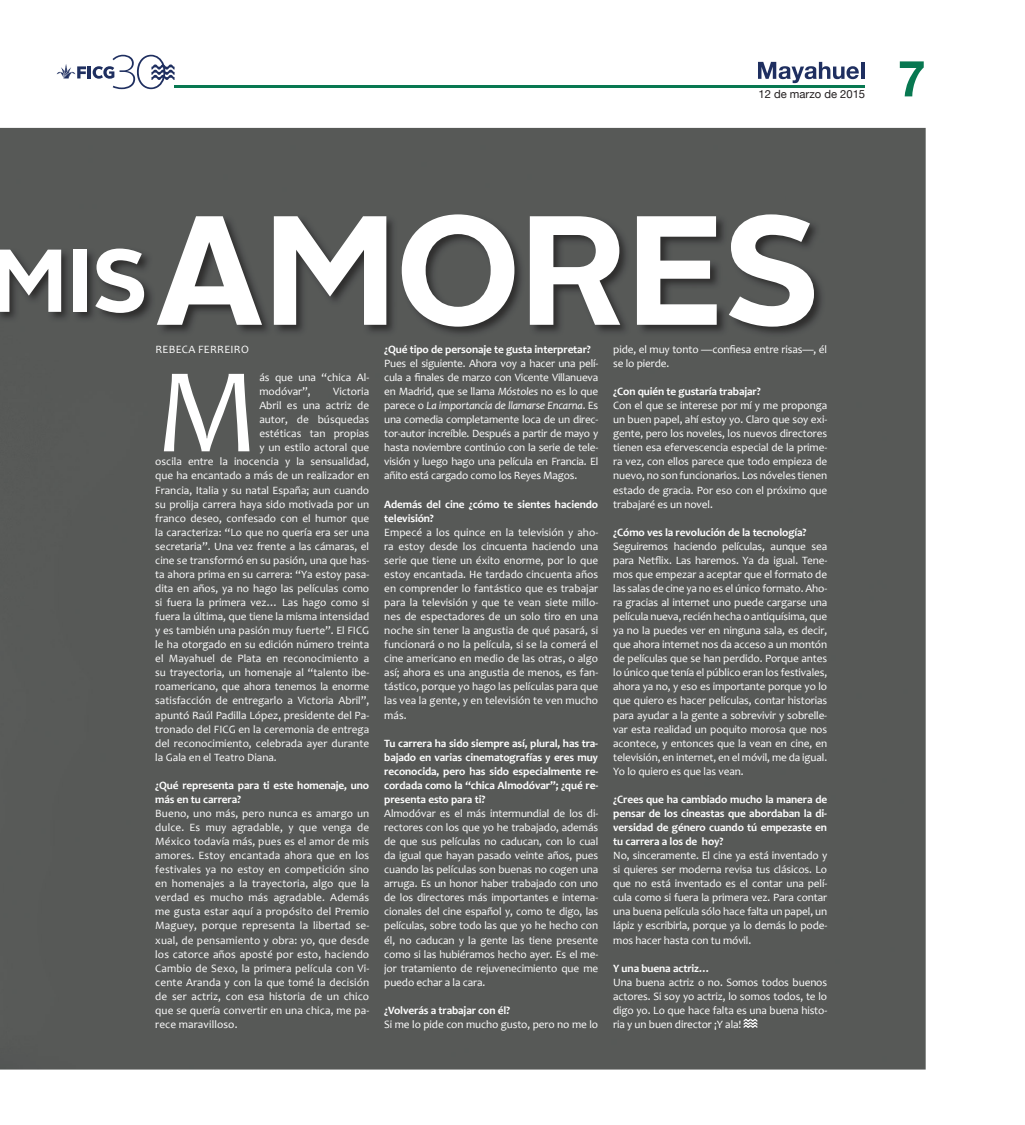
<style>
.page{position:relative;width:1025px;height:1125px;background:#fff}
.page>*{position:absolute;margin:0;border:0;box-sizing:border-box;transform-origin:0 0}
.t1{font:700 155.12px "Alright Sans";letter-spacing:-.01em;color:#fff}
.t2{font:121.88px "Candara";color:#fff}
.t3{font:700 50px "Helvetica Neue";color:#087851}
.t4{font:11.25px/14px "Candara";color:#fff;text-align:justify}
.t5{font:700 11.25px/14px "Candara";letter-spacing:-.01em;color:#fff}
.t6{font:11.25px "Helvetica Neue";color:#231f20}
.t7{font:11.25px "Candara";letter-spacing:.03em;color:#fff}
.s1{font-size:89px}
.s2{font-style:italic}
</style>
<div class="page">
<hr style="left:174px;top:85px;width:690px;height:3px;background:#087851">
<svg style="left:758px;top:62px;width:100px;height:21px"></svg>
<hr style="left:860px;top:62px;width:3px;height:17px;background:#1f2f60">
<svg style="left:56px;top:55px;width:118px;height:34px"></svg>
<div style="left:0;top:128px;width:925px;height:942px;background:#575957"></div>
<img style="left:0;top:247px;width:156px;height:78px">
<img style="left:156px;top:213px;width:669px;height:125px">
<svg style="left:743px;top:1019px;width:14px;height:9px"></svg>
<p class="t6" style="left:758px;top:86px;width:108px">12 de marzo de 2015</p>
<h3 class="t3" style="left:897px;top:39px;width:29px">7</h3>
<h1 class="t1" style="left:-9px;top:162px;width:831px"><span class="s1">MIS</span>AMORES</h1>
<p class="t7" style="left:155px;top:342px;width:95px">Rebeca FeRReiRo</p>
<h2 class="t2" style="left:155px;top:335px;width:106px">M</h2>
<p class="t4" style="left:259px;top:370px;width:111px">ás que una “chica al&shy;modóvar”,</p>
<p class="t4" style="left:613px;top:342px;width:215px">pide, el muy tonto —confiesa entre risas—, él se lo pierde.</p>
<p class="t5" style="left:613px;top:384px;width:149px">¿Con quién te gustaría trabajar?</p>
<p class="t4" style="left:613px;top:398px;width:215px">con el que se interese por mí y me proponga un buen papel, ahí estoy yo. claro que soy exi&shy;gente, pero los noveles, los nuevos directores tienen esa efervescencia especial de la prime&shy;ra vez, con ellos parece que todo empieza de nuevo, no son funcionarios. los nóveles tienen estado de gracia. Por eso con el próximo que trabajaré es un novel.</p>
<p class="t5" style="left:613px;top:525px;width:195px">¿Cómo ves la revolución de la tecnología?</p>
<p class="t4" style="left:613px;top:539px;width:215px">Seguiremos haciendo películas, aunque sea para Netflix. Las haremos. Ya da igual. Tene&shy;mos que empezar a aceptar que el formato de las salas de cine ya no es el único formato. aho&shy;ra gracias al internet uno puede cargarse una película nueva, recién hecha o antiquísima, que ya no la puedes ver en ninguna sala, es decir, que ahora internet nos da acceso a un montón de películas que se han perdido. Porque antes lo único que tenía el público eran los festivales, ahora ya no, y eso es importante porque yo lo que quiero es hacer películas, contar historias para ayudar a la gente a sobrevivir y sobrelle&shy;var esta realidad un poquito morosa que nos acontece, y entonces que la vean en cine, en televisión, en internet, en el móvil, me da igual. yo lo quiero es que las vean.</p>
<p class="t5" style="left:613px;top:792px;width:215px;text-align:justify">¿Crees que ha cambiado mucho la manera de pensar de los cineastas que abordaban la di&shy;versidad de género cuando tú empezaste en tu carrera a los de hoy?</p>
<p class="t4" style="left:613px;top:848px;width:215px">no, sinceramente. el cine ya está inventado y si quieres ser moderna revisa tus clásicos. lo que no está inventado es el contar una pelí&shy;cula como si fuera la primera vez. Para contar una buena película sólo hace falta un papel, un lápiz y escribirla, porque ya lo demás lo pode&shy;mos hacer hasta con tu móvil.</p>
<p class="t5" style="left:613px;top:961px;width:98px">Y una buena actriz…</p>
<p class="t4" style="left:613px;top:975px;width:215px">Una buena actriz o no. Somos todos buenos actores. Si soy yo actriz, lo somos todos, te lo digo yo. lo que hace falta es una buena histo&shy;ria y un buen director ¡y ala!</p>
<p class="t5" style="left:384px;top:342px;width:208px">¿Qué tipo de personaje te gusta interpretar?</p>
<p class="t4" style="left:384px;top:356px;width:215px">Pues el siguiente. ahora voy a hacer una pelí&shy;cula a finales de marzo con Vicente Villanueva en Madrid, que se llama <span class="s2">Móstoles</span> no es lo que parece o <span class="s2">La importancia de llamarse Encarna</span>. es una comedia completamente loca de un direc&shy;tor-autor increíble. Después a partir de mayo y hasta noviembre continúo con la serie de tele&shy;visión y luego hago una película en Francia. el añito está cargado como los Reyes Magos.</p>
<p class="t5" style="left:384px;top:497px;width:215px">Además del cine ¿cómo te sientes haciendo televisión?</p>
<p class="t4" style="left:384px;top:525px;width:215px">empecé a los quince en la televisión y aho&shy;ra estoy desde los cincuenta haciendo una serie que tiene un éxito enorme, por lo que estoy encantada. He tardado cincuenta años en comprender lo fantástico que es trabajar para la televisión y que te vean siete millo&shy;nes de espectadores de un solo tiro en una noche sin tener la angustia de qué pasará, si funcionará o no la película, si se la comerá el cine americano en medio de las otras, o algo así; ahora es una angustia de menos, es fan&shy;tástico, porque yo hago las películas para que las vea la gente, y en televisión te ven mucho más.</p>
<p class="t5" style="left:384px;top:736px;width:215px;text-align:justify">Tu carrera ha sido siempre así, plural, has tra&shy;bajado en varias cinematografías y eres muy reconocida, pero has sido especialmente re&shy;cordada como la “chica Almodóvar”; ¿qué re&shy;presenta esto para ti?</p>
<p class="t4" style="left:384px;top:806px;width:215px">almodóvar es el más intermundial de los di&shy;rectores con los que yo he trabajado, además de que sus películas no caducan, con lo cual da igual que hayan pasado veinte años, pues cuando las películas son buenas no cogen una arruga. es un honor haber trabajado con uno de los directores más importantes e interna&shy;cionales del cine español y, como te digo, las películas, sobre todo las que yo he hecho con él, no caducan y la gente las tiene presente como si las hubiéramos hecho ayer. es el me&shy;jor tratamiento de rejuvenecimiento que me puedo echar a la cara.</p>
<p class="t5" style="left:384px;top:1003px;width:127px">¿Volverás a trabajar con él?</p>
<p class="t4" style="left:384px;top:1017px;width:215px">Si me lo pide con mucho gusto, pero no me lo</p>
<p class="t4" style="left:333px;top:384px;width:38px">Victoria</p>
<p class="t4" style="left:259px;top:398px;width:111px">abril es una actriz de</p>
<p class="t4" style="left:259px;top:412px;width:111px">autor, de búsquedas</p>
<p class="t4" style="left:259px;top:427px;width:111px">estéticas tan propias</p>
<p class="t4" style="left:259px;top:441px;width:111px">y un estilo actoral que</p>
<p class="t4" style="left:155px;top:455px;width:215px">oscila entre la inocencia y la sensualidad,</p>
<p class="t4" style="left:155px;top:469px;width:215px">que ha encantado a más de un realizador en</p>
<p class="t4" style="left:155px;top:483px;width:215px">Francia, Italia y su natal España; aun cuando</p>
<p class="t4" style="left:155px;top:497px;width:215px">su prolija carrera haya sido motivada por un</p>
<p class="t4" style="left:155px;top:511px;width:215px">franco deseo, confesado con el humor que</p>
<p class="t4" style="left:155px;top:525px;width:215px">la caracteriza: “lo que no quería era ser una</p>
<p class="t4" style="left:155px;top:539px;width:215px">secretaria”. Una vez frente a las cámaras, el</p>
<p class="t4" style="left:155px;top:553px;width:215px">cine se transformó en su pasión, una que has-</p>
<p class="t4" style="left:155px;top:567px;width:215px">ta ahora prima en su carrera: “ya estoy pasa-</p>
<p class="t4" style="left:155px;top:581px;width:215px">dita en años, ya no hago las películas como</p>
<p class="t4" style="left:155px;top:595px;width:215px">si fuera la primera vez… las hago como si</p>
<p class="t4" style="left:155px;top:609px;width:215px">fuera la última, que tiene la misma intensidad</p>
<p class="t4" style="left:155px;top:623px;width:215px">y es también una pasión muy fuerte”. el FicG</p>
<p class="t4" style="left:155px;top:637px;width:215px">le ha otorgado en su edición número treinta</p>
<p class="t4" style="left:155px;top:652px;width:215px">el Mayahuel de Plata en reconocimiento a</p>
<p class="t4" style="left:155px;top:666px;width:215px">su trayectoria, un homenaje al “talento ibe-</p>
<p class="t4" style="left:155px;top:680px;width:215px">roamericano, que ahora tenemos la enorme</p>
<p class="t4" style="left:155px;top:694px;width:215px">satisfacción de entregarlo a Victoria abril”,</p>
<p class="t4" style="left:155px;top:708px;width:215px">apuntó Raúl Padilla lópez, presidente del Pa-</p>
<p class="t4" style="left:155px;top:722px;width:215px">tronado del FicG en la ceremonia de entrega</p>
<p class="t4" style="left:155px;top:736px;width:215px">del reconocimiento, celebrada ayer durante</p>
<p class="t4" style="left:155px;top:750px;width:123px">la Gala en el teatro Diana.</p>
<p class="t5" style="left:155px;top:778px;width:215px">¿Qué representa para ti este homenaje, uno más en tu carrera?</p>
<p class="t4" style="left:155px;top:806px;width:215px">bueno, uno más, pero nunca es amargo un dulce. es muy agradable, y que venga de México todavía más, pues es el amor de mis amores. estoy encantada ahora que en los festivales ya no estoy en competición sino en homenajes a la trayectoria, algo que la verdad es mucho más agradable. además me gusta estar aquí a propósito del Premio Maguey, porque representa la libertad se&shy;xual, de pensamiento y obra: yo, que desde los catorce años aposté por esto, haciendo cambio de Sexo, la primera película con Vi&shy;cente aranda y con la que tomé la decisión de ser actriz, con esa historia de un chico que se quería convertir en una chica, me pa&shy;rece maravilloso.</p>
</div>
